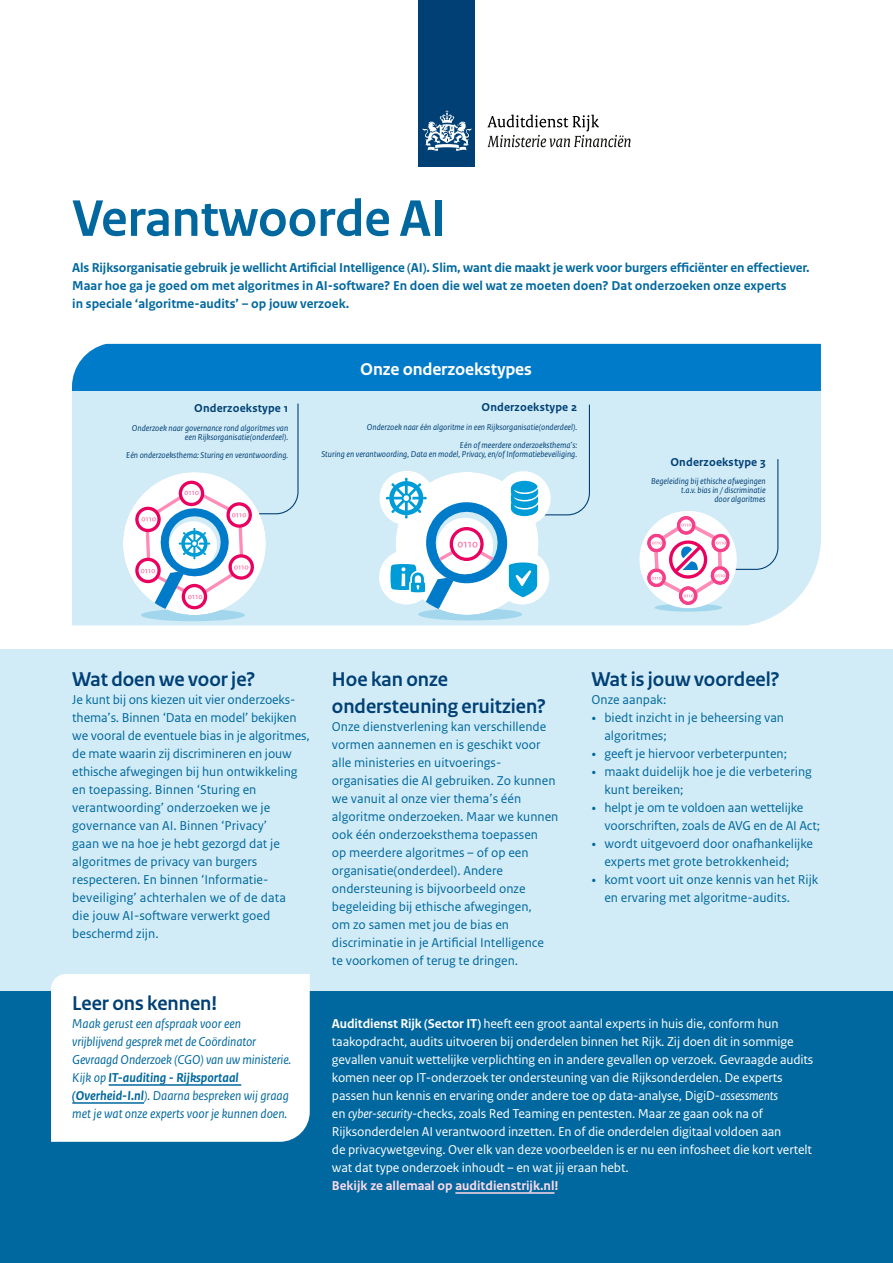
<style>
.page{position:relative;width:893px;height:1263px;background:#fff}
.page>*{position:absolute;margin:0;border:0;box-sizing:border-box;transform-origin:0 0}
.H1_01_RO_Titel{font:700 54px "Rijksoverheid Sans Heading";color:#00689e}
.H2_04_RO_Paragraafkop_Sans{font:700 21px/27px "Rijksoverheid Sans Heading";color:#004075}
.H2_-_Kop_figuur{font:700 18px "Rijksoverheid Sans Text";letter-spacing:-.01em;color:#fff}
.P_10_RO_Broodtekst_Sans{font:13.5px/18px "Rijksoverheid Sans Text";color:#00689e}
.P_10_RO_Broodtekst_Sans-2{font:13.5px/18px "Rijksoverheid Sans Text";letter-spacing:-.01em;color:#fff}
.P_09_RO_Inleiding{font:700 13.5px/18px "Rijksoverheid Sans Text";color:#00689e}
.Paragraph_Style_1{font:italic 13.5px/18px "Rijksoverheid Sans Text";color:#00689e}
.H4_20_RO_Kader_Subkop{font:700 13.5px "Rijksoverheid Sans Text";color:#ffdae9}
.H3_-_Tussenkop_figuur{font:700 12px "Rijksoverheid Sans Text";letter-spacing:.015em;color:#004075}
.t1{font:italic 9px/9px "Rijksoverheid Sans Text";color:#004075;text-align:right}
.s1{color:#c7ecf8}
.s2{font-family:"Rijksoverheid Serif"}
.s3{font-weight:700}
.s4{font-style:italic}
</style>
<div class="page">
<div style="left:0;top:650px;width:893px;height:613px;background:#d2ecf7"></div>
<div style="left:0;top:992px;width:893px;height:271px;background:#00689e"></div>
<div style="left:51px;top:974px;width:259px;height:168px;background:#fff"></div>
<div style="left:419px;top:0;width:56px;height:167px;background:#004075"></div>
<svg style="left:423px;top:110px;width:48px;height:41px"></svg>
<svg style="left:487px;top:115px;width:144px;height:32px"></svg>
<div style="left:72px;top:390px;width:749px;height:235px;background:#d1ebf7"></div>
<div style="left:72px;top:344px;width:749px;height:46px;background:#007bca"></div>
<div style="left:655px;top:604px;width:67px;height:8px;background:#a1d6ed;border-radius:50%"></div>
<div style="left:639px;top:511px;width:98px;height:97px;background:#fff;border-radius:50%"></div>
<div style="left:679px;top:586px;width:18px;height:19px;border:3px solid #f63e89;border-radius:50%"></div>
<svg style="left:643px;top:458px;width:136px;height:142px"></svg>
<div style="left:379px;top:550px;width:55px;height:55px;background:#fff;border-radius:50%"></div>
<div style="left:380px;top:471px;width:54px;height:54px;background:#fff;border-radius:50%"></div>
<div style="left:418px;top:608px;width:104px;height:12px;background:#a1d6ed;border-radius:50%"></div>
<div style="left:141px;top:609px;width:104px;height:12px;background:#a1d6ed;border-radius:50%"></div>
<svg style="left:131px;top:402px;width:168px;height:213px"></svg>
<svg style="left:386px;top:403px;width:204px;height:212px"></svg>
<hr style="left:109px;top:1084px;width:132px;height:2px;background:#00689e">
<hr style="left:72px;top:1102px;width:72px;height:2px;background:#00689e">
<hr style="left:455px;top:1192px;width:99px;height:2px;background:#ffdae9">
<h1 class="H1_01_RO_Titel" style="left:72px;top:188px;width:375px">Verantwoorde AI</h1>
<p class="P_09_RO_Inleiding" style="left:72px;top:259px;width:739px">Als Rijksorganisatie gebruik je wellicht Artificial Intelligence (AI). Slim, want die maakt je werk voor burgers efficiënter en effectiever.<br>Maar hoe ga je goed om met algoritmes in AI-software? En doen die wel wat ze moeten doen? Dat onderzoeken onze experts<br>in speciale ‘algoritme-audits’ – op jouw verzoek.</p>
<h3 class="H3_-_Tussenkop_figuur" style="left:194px;top:402px;width:96px">Onderzoekstype 1</h3>
<p class="t1" style="left:119px;top:423px;width:171px"><span class="s1">•</span> Onderzoek naar governance rond algoritmes van een Rijksorganisatie(onderdeel).</p>
<p class="t1" style="left:114px;top:451px;width:176px"><span class="s1">•</span> Eén onderzoeksthema: Sturing en verantwoording.</p>
<h2 class="H2_-_Kop_figuur" style="left:360px;top:359px;width:173px">Onze onderzoekstypes</h2>
<h3 class="H3_-_Tussenkop_figuur" style="left:481px;top:401px;width:97px">Onderzoekstype 2</h3>
<p class="t1" style="left:354px;top:422px;width:225px"><span class="s1">•</span> Onderzoek naar één algoritme in een Rijksorganisatie(onderdeel).</p>
<p class="t1" style="left:321px;top:441px;width:257px"><span class="s1">•</span> Eén of meerdere onderzoeksthema’s:<br>Sturing en verantwoording, Data en model, Privacy, en/of Informatiebeveiliging.</p>
<h3 class="H3_-_Tussenkop_figuur" style="left:670px;top:455px;width:97px">Onderzoekstype 3</h3>
<p class="t1" style="left:638px;top:477px;width:129px"><span class="s1">•</span> Begeleiding bij ethische afwegingen t.a.v. bias in / discriminatie<br>door algoritmes</p>
<h2 class="H2_04_RO_Paragraafkop_Sans" style="left:72px;top:666px;width:185px">Wat doen we voor je?</h2>
<p class="P_10_RO_Broodtekst_Sans" style="left:72px;top:691px;width:239px">Je kunt bij ons kiezen uit vier onderzoeks&shy;thema’s. Binnen ‘Data en model’ bekijken we vooral de eventuele bias in je algoritmes, de mate waarin zij discrimineren en jouw ethische afwegingen bij hun ontwikkeling en toepassing. Binnen ‘Sturing en verantwoording’ onderzoeken we je governance van AI. Binnen ‘Privacy’<br>gaan we na hoe je hebt gezorgd dat je algoritmes de privacy van burgers respecteren. En binnen ‘Informatie&shy;beveiliging’ achterhalen we of de data<br>die jouw AI-software verwerkt goed beschermd zijn.</p>
<h2 class="H2_04_RO_Paragraafkop_Sans" style="left:332px;top:666px;width:216px">Hoe kan onze ondersteuning eruitzien?</h2>
<p class="P_10_RO_Broodtekst_Sans" style="left:332px;top:718px;width:228px">Onze dienstverlening kan verschillende vormen aannemen en is geschikt voor alle ministeries en uitvoerings&shy;organisaties die AI gebruiken. Zo kunnen we vanuit al onze vier thema’s één algoritme onderzoeken. Maar we kunnen ook één onderzoeksthema toepassen<br>op meerdere algoritmes – of op een organisatie(onderdeel). Andere ondersteuning is bijvoorbeeld onze begeleiding bij ethische afwegingen,<br>om zo samen met jou de bias en discriminatie in je Artificial Intelligence<br>te voorkomen of terug te dringen.</p>
<h2 class="H2_04_RO_Paragraafkop_Sans" style="left:592px;top:666px;width:190px">Wat is jouw voordeel?</h2>
<p class="P_10_RO_Broodtekst_Sans" style="left:592px;top:691px;width:76px">Onze aanpak:</p>
<p class="P_10_RO_Broodtekst_Sans" style="left:604px;top:709px;width:181px;text-indent:-13px"><span class="s2">•</span> biedt inzicht in je beheersing van algoritmes;</p>
<p class="P_10_RO_Broodtekst_Sans" style="left:592px;top:745px;width:197px"><span class="s2">•</span> geeft je hiervoor verbeterpunten;</p>
<p class="P_10_RO_Broodtekst_Sans" style="left:604px;top:763px;width:209px;text-indent:-13px"><span class="s2">•</span> maakt duidelijk hoe je die verbetering kunt bereiken;</p>
<p class="P_10_RO_Broodtekst_Sans" style="left:604px;top:799px;width:217px;text-indent:-13px"><span class="s2">•</span> helpt je om te voldoen aan wettelijke voorschriften, zoals de AVG en de AI Act;</p>
<p class="P_10_RO_Broodtekst_Sans" style="left:604px;top:835px;width:210px;text-indent:-13px"><span class="s2">•</span> wordt uitgevoerd door onafhankelijke experts met grote betrokkenheid;</p>
<p class="P_10_RO_Broodtekst_Sans" style="left:604px;top:871px;width:216px;text-indent:-13px"><span class="s2">•</span> komt voort uit onze kennis van het Rijk en ervaring met algoritme-audits.</p>
<h2 class="H2_04_RO_Paragraafkop_Sans" style="left:72px;top:990px;width:146px">Leer ons kennen!</h2>
<p class="Paragraph_Style_1" style="left:72px;top:1015px;width:221px">Maak gerust een afspraak voor een vrijblijvend gesprek met de Coördinator Gevraagd Onderzoek (CGO) van uw ministerie.<br>Kijk op <span class="s3">IT-auditing - Rijksportaal (Overheid-I.nl</span>). Daarna bespreken wij graag met je wat onze experts voor je kunnen doen.</p>
<p class="P_10_RO_Broodtekst_Sans-2" style="left:332px;top:1015px;width:483px"><span class="s3">Auditdienst Rijk (Sector IT)</span> heeft een groot aantal experts in huis die, conform hun taakopdracht, audits uitvoeren bij onderdelen binnen het Rijk. Zij doen dit in sommige gevallen vanuit wettelijke verplichting en in andere gevallen op verzoek. Gevraagde audits komen neer op IT-onderzoek ter ondersteuning van die Rijksonderdelen. De experts passen hun kennis en ervaring onder andere toe op data-analyse, DigiD-<span class="s4">assessments<br></span>en <span class="s4">cyber-security</span>-checks, zoals Red Teaming en pentesten. Maar ze gaan ook na of Rijksonderdelen AI verantwoord inzetten. En of die onderdelen digitaal voldoen aan<br>de privacywetgeving. Over elk van deze voorbeelden is er nu een infosheet die kort vertelt wat dat type onderzoek inhoudt – en wat jij eraan hebt.</p>
<p class="H4_20_RO_Kader_Subkop" style="left:332px;top:1178px;width:228px">Bekijk ze allemaal op auditdienstrijk.nl!</p>
</div>
